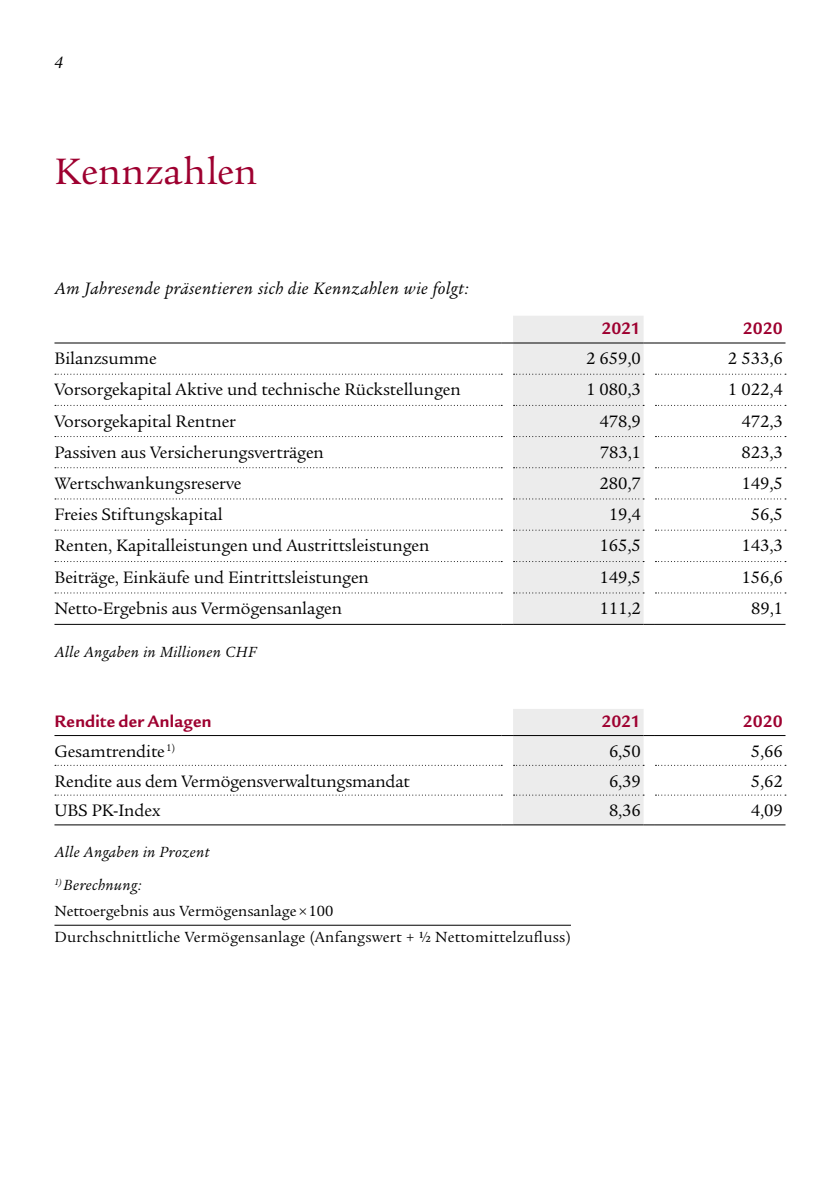
<style>
.page{position:relative;width:840px;height:1191px;background:#fff}
.page>*{position:absolute;margin:0;border:0;box-sizing:border-box;transform-origin:0 0}
.Book_20_22pt_K{font:40px "Legacy Serif ITC Pro";letter-spacing:.01em;color:#9e0030}
.t1{font:18px "Legacy Serif ITC Pro";letter-spacing:-.005em;color:#000}
.Book_9_11pt_K{font:italic 18px "Legacy Serif ITC Pro";letter-spacing:.025em;color:#000}
.t2{font:700 18px "Legacy Sans ITC Pro";letter-spacing:.005em;color:#9e0030}
.Book_9_11pt_K-2{font:16px "Legacy Serif ITC Pro";letter-spacing:.015em;color:#000}
.Book_9_11pt_K-3{font:italic 16px "Legacy Serif ITC Pro";letter-spacing:.025em;color:#000}
</style>
<div class="page">
<hr style="left:54px;top:925px;width:516px;height:1px;background:#000">
<div style="left:513px;top:316px;width:130px;height:308px;background:#ececec"></div>
<hr style="left:54px;top:342px;width:447px;height:1px;background:#000">
<hr style="left:54px;top:624px;width:447px;height:1px;background:#000">
<hr style="left:513px;top:342px;width:130px;height:1px;background:#000">
<hr style="left:654px;top:342px;width:131px;height:1px;background:#000">
<hr style="left:513px;top:624px;width:130px;height:1px;background:#000">
<hr style="left:654px;top:624px;width:131px;height:1px;background:#000">
<svg style="left:501px;top:342px;width:12px;height:1px"></svg>
<svg style="left:501px;top:624px;width:12px;height:1px"></svg>
<svg style="left:55px;top:374px;width:447px;height:1px"></svg>
<svg style="left:55px;top:405px;width:447px;height:1px"></svg>
<svg style="left:55px;top:436px;width:447px;height:1px"></svg>
<svg style="left:55px;top:467px;width:447px;height:1px"></svg>
<svg style="left:55px;top:498px;width:447px;height:1px"></svg>
<svg style="left:55px;top:529px;width:447px;height:1px"></svg>
<svg style="left:55px;top:561px;width:447px;height:1px"></svg>
<svg style="left:55px;top:592px;width:447px;height:1px"></svg>
<svg style="left:513px;top:374px;width:130px;height:1px"></svg>
<svg style="left:655px;top:374px;width:130px;height:1px"></svg>
<svg style="left:513px;top:405px;width:130px;height:1px"></svg>
<svg style="left:655px;top:405px;width:130px;height:1px"></svg>
<svg style="left:513px;top:436px;width:130px;height:1px"></svg>
<svg style="left:655px;top:436px;width:130px;height:1px"></svg>
<svg style="left:513px;top:467px;width:130px;height:1px"></svg>
<svg style="left:655px;top:467px;width:130px;height:1px"></svg>
<svg style="left:513px;top:498px;width:130px;height:1px"></svg>
<svg style="left:655px;top:498px;width:130px;height:1px"></svg>
<svg style="left:513px;top:529px;width:130px;height:1px"></svg>
<svg style="left:655px;top:529px;width:130px;height:1px"></svg>
<svg style="left:513px;top:561px;width:130px;height:1px"></svg>
<svg style="left:655px;top:561px;width:130px;height:1px"></svg>
<svg style="left:513px;top:592px;width:130px;height:1px"></svg>
<svg style="left:655px;top:592px;width:130px;height:1px"></svg>
<hr style="left:54px;top:735px;width:447px;height:1px;background:#000">
<hr style="left:54px;top:824px;width:447px;height:1px;background:#000">
<svg style="left:55px;top:709px;width:730px;height:116px"></svg>
<hr style="left:654px;top:824px;width:131px;height:1px;background:#000">
<p class="Book_9_11pt_K" style="left:54px;top:51px;width:10px">4</p>
<p class="Book_20_22pt_K" style="left:54px;top:147px;width:204px">Kennzahlen</p>
<p class="Book_9_11pt_K" style="left:54px;top:277px;width:415px">Am Jahresende präsentieren sich die Kennzahlen wie folgt:</p>
<p class="t2" style="left:601px;top:317px;width:41px">2021</p>
<p class="t2" style="left:742px;top:317px;width:41px">2020</p>
<p class="t1" style="left:54px;top:347px;width:104px">Bilanzsumme</p>
<p class="t1" style="left:585px;top:347px;width:56px">2 659,0</p>
<p class="t1" style="left:727px;top:347px;width:56px">2 533,6</p>
<p class="t1" style="left:54px;top:379px;width:407px">Vorsorgekapital Aktive und technische Rückstellungen</p>
<p class="t1" style="left:585px;top:379px;width:56px">1 080,3</p>
<p class="t1" style="left:727px;top:379px;width:56px">1 022,4</p>
<p class="t1" style="left:54px;top:410px;width:183px">Vorsorgekapital Rentner</p>
<p class="t1" style="left:599px;top:410px;width:43px">478,9</p>
<p class="t1" style="left:741px;top:410px;width:43px">472,3</p>
<p class="t1" style="left:54px;top:441px;width:271px">Passiven aus Versicherungsverträgen</p>
<p class="t1" style="left:599px;top:441px;width:42px">783,1</p>
<p class="t1" style="left:741px;top:441px;width:43px">823,3</p>
<p class="t1" style="left:54px;top:472px;width:188px">Wertschwankungsreserve</p>
<p class="t1" style="left:599px;top:472px;width:43px">280,7</p>
<p class="t1" style="left:741px;top:472px;width:43px">149,5</p>
<p class="t1" style="left:54px;top:503px;width:170px">Freies Stiftungskapital</p>
<p class="t1" style="left:608px;top:503px;width:33px">19,4</p>
<p class="t1" style="left:750px;top:503px;width:33px">56,5</p>
<p class="t1" style="left:54px;top:535px;width:376px">Renten, Kapitalleistungen und Austrittsleistungen</p>
<p class="t1" style="left:599px;top:535px;width:43px">165,5</p>
<p class="t1" style="left:741px;top:535px;width:43px">143,3</p>
<p class="t1" style="left:54px;top:566px;width:316px">Beiträge, Einkäufe und Eintrittsleistungen</p>
<p class="t1" style="left:599px;top:566px;width:43px">149,5</p>
<p class="t1" style="left:741px;top:566px;width:43px">156,6</p>
<p class="t1" style="left:54px;top:597px;width:289px">Netto-Ergebnis aus Vermögensanlagen</p>
<p class="t1" style="left:599px;top:597px;width:43px">111,2</p>
<p class="t1" style="left:750px;top:597px;width:33px">89,1</p>
<p class="Book_9_11pt_K-3" style="left:54px;top:642px;width:203px">Alle Angaben in Millionen CHF</p>
<p class="t2" style="left:54px;top:710px;width:158px">Rendite der Anlagen</p>
<p class="t2" style="left:601px;top:710px;width:41px">2021</p>
<p class="t2" style="left:742px;top:710px;width:41px">2020</p>
<p class="t1" style="left:54px;top:740px;width:122px">Gesamtrendite<sup>1)</sup></p>
<p class="t1" style="left:608px;top:740px;width:33px">6,50</p>
<p class="t1" style="left:750px;top:740px;width:33px">5,66</p>
<p class="t1" style="left:54px;top:770px;width:357px">Rendite aus dem Vermögensverwaltungsmandat</p>
<p class="t1" style="left:608px;top:770px;width:33px">6,39</p>
<p class="t1" style="left:750px;top:770px;width:33px">5,62</p>
<p class="t1" style="left:54px;top:799px;width:107px">UBS PK-Index</p>
<p class="t1" style="left:608px;top:799px;width:33px">8,36</p>
<p class="t1" style="left:750px;top:799px;width:33px">4,09</p>
<p class="Book_9_11pt_K-3" style="left:54px;top:842px;width:156px">Alle Angaben in Prozent</p>
<p class="Book_9_11pt_K-3" style="left:54px;top:875px;width:89px"><sup>1)</sup>Berechnung:</p>
<p class="Book_9_11pt_K-2" style="left:54px;top:901px;width:280px">Nettoergebnis aus Vermögensanlage ×100</p>
<p class="Book_9_11pt_K-2" style="left:54px;top:927px;width:517px">Durchschnittliche Vermögensanlage (Anfangswert + ½ Nettomittelzufluss)</p>
</div>
